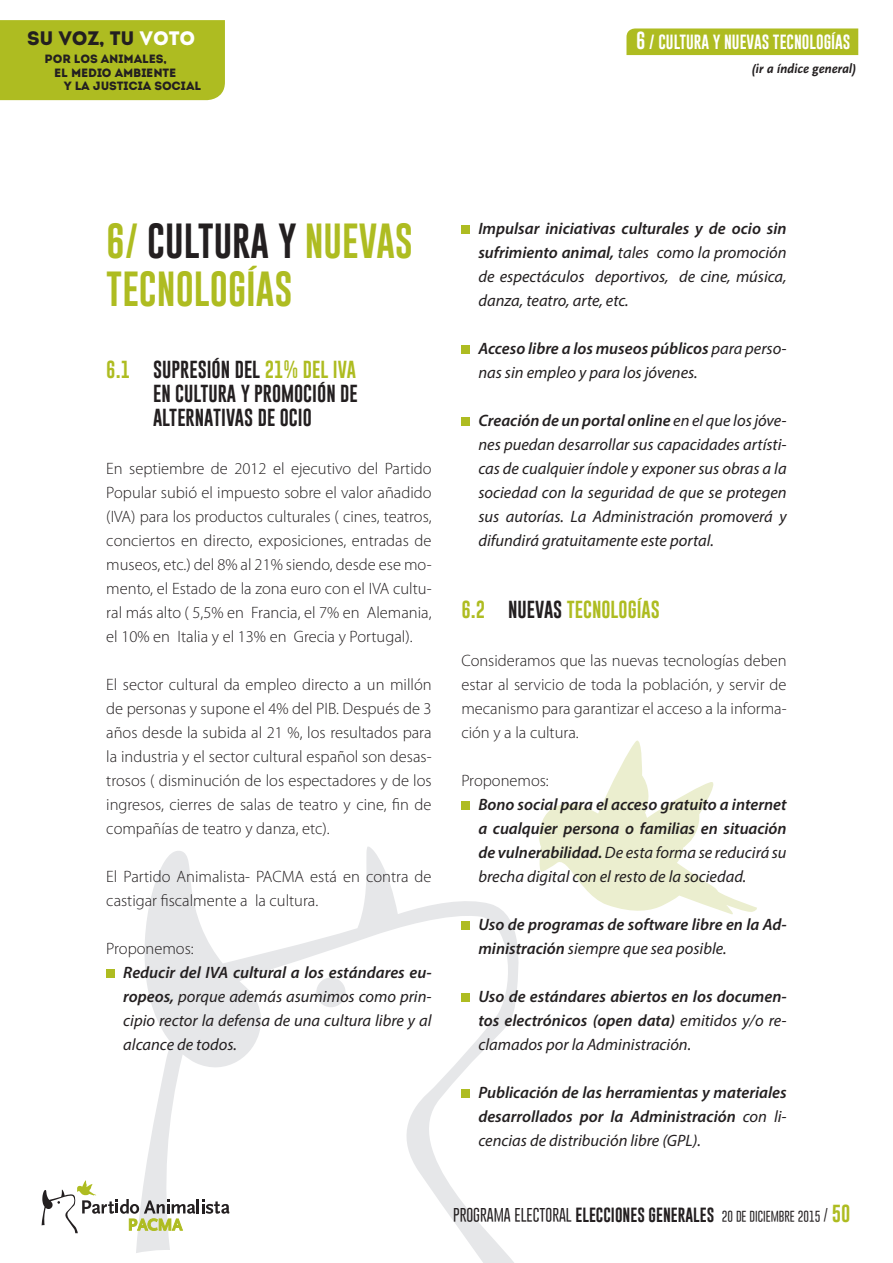
<style>
.page{position:relative;width:893px;height:1263px;background:#fff}
.page>*{position:absolute;margin:0;border:0;box-sizing:border-box;transform-origin:0 0}
.Sangría_francesa{font:36px "Gobold";color:#aebc21}
.t1{font:19.5px "Intro";letter-spacing:-.01em;color:#231f20}
.Sangría_francesa-2{font:18px/24px "Gobold";color:#231f20;text-align:justify}
.Sangría_francesa-3{font:18px "Gobold";color:#aebc21}
.Sangría_francesa-4{font:300 16.5px/24px "Myriad Pro";color:#231f20;text-align:justify}
.Sangría_francesa-5{font:italic 16.5px/24px "Myriad Pro";color:#231f20;text-align:justify}
.Sangría_francesa-6{font:italic 600 16.5px/24px "Myriad Pro";color:#231f20;text-align:justify}
.t2{font:15px "Gobold";color:#231f20}
.t3{font:15px "Gobold";color:#fff}
.t4{font:italic 700 13.5px "Scala Sans";letter-spacing:-.01em;color:#231f20}
.t5{font:12px "Intro";letter-spacing:-.01em;color:#231f20}
.s1{color:#fff}
.s2{font-size:18px}
.s3{color:#231f20}
.s4{color:#aebc21}
.s5{font-weight:600}
.s6{font-weight:400}
.s7{font-weight:300}
.s8{font-weight:300;font-size:12px}
.s9{font-size:18px;color:#aebc21}
</style>
<div class="page">
<div style="left:0;top:20px;width:225px;height:80px;background:#aebc21"></div>
<svg style="left:539px;top:740px;width:218px;height:175px"></svg>
<svg style="left:136px;top:846px;width:412px;height:417px"></svg>
<div style="left:316px;top:977px;width:30px;height:30px;background:#e6e7e9;border-radius:50%"></div>
<svg style="left:42px;top:1180px;width:188px;height:53px"></svg>
<div style="left:106px;top:969px;width:9px;height:9px;background:#aebc21"></div>
<div style="left:461px;top:225px;width:9px;height:9px;background:#aebc21"></div>
<div style="left:461px;top:345px;width:9px;height:9px;background:#aebc21"></div>
<div style="left:461px;top:417px;width:9px;height:9px;background:#aebc21"></div>
<div style="left:461px;top:801px;width:9px;height:9px;background:#aebc21"></div>
<div style="left:461px;top:921px;width:9px;height:9px;background:#aebc21"></div>
<div style="left:461px;top:993px;width:9px;height:9px;background:#aebc21"></div>
<div style="left:461px;top:1089px;width:9px;height:9px;background:#aebc21"></div>
<div style="left:626px;top:28px;width:232px;height:27px;background:#aebc21"></div>
<p class="t1" style="left:27px;top:27px;width:170px">SU VOZ, TU <span class="s1">VOTO</span></p>
<p class="t5" style="left:45px;top:52px;width:124px">POR LOS ANIMALES,</p>
<p class="t5" style="left:54px;top:65px;width:124px">EL MEDIO AMBIENTE</p>
<p class="t5" style="left:64px;top:79px;width:139px">Y LA JUSTICIA SOCIAL</p>
<p class="t3" style="left:636px;top:32px;width:216px"><span class="s2">6</span> / CULTURA Y NUEVAS TECNOLOGÍAS</p>
<p class="t4" style="left:752px;top:61px;width:106px">(ir a índice general)</p>
<p class="Sangría_francesa" style="left:106px;top:218px;width:308px">6/ <span class="s3">CULTURA Y</span> NUEVAS</p>
<p class="Sangría_francesa" style="left:106px;top:266px;width:188px">TECNOLOGÍAS</p>
<p class="Sangría_francesa-3" style="left:106px;top:358px;width:25px">6.1</p>
<p class="Sangría_francesa-2" style="left:153px;top:357px;width:206px">SUPRESIÓN DEL <span class="s4">21% DEL IVA </span>EN CULTURA Y PROMOCIÓN DE ALTERNATIVAS DE OCIO</p>
<p class="Sangría_francesa-4" style="left:106px;top:457px;width:327px">En septiembre de 2012 el ejecutivo del Partido Popular subió el impuesto sobre el valor añadido (IVA) para los productos culturales ( cines, teatros, conciertos en directo, exposiciones, entradas de museos, etc.) del 8% al 21% siendo, desde ese mo&shy;mento, el Estado de la zona euro con el IVA cultu&shy;ral más alto ( 5,5% en Francia, el 7% en Alemania, el 10% en Italia y el 13% en Grecia y Portugal).</p>
<p class="Sangría_francesa-4" style="left:106px;top:673px;width:327px">El sector cultural da empleo directo a un millón de personas y supone el 4% del PIB. Después de 3 años desde la subida al 21 %, los resultados para la industria y el sector cultural español son desas&shy;trosos ( disminución de los espectadores y de los ingresos, cierres de salas de teatro y cine, fin de compañías de teatro y danza, etc).</p>
<p class="Sangría_francesa-4" style="left:106px;top:865px;width:327px">El Partido Animalista- PACMA está en contra de castigar fiscalmente a la cultura.</p>
<p class="Sangría_francesa-4" style="left:106px;top:937px;width:89px">Proponemos:</p>
<p class="Sangría_francesa-5" style="left:123px;top:960px;width:310px"><span class="s5">Reducir del IVA cultural a los estándares eu&shy;ropeos,</span> porque además asumimos como prin&shy;cipio rector la defensa de una cultura libre y al alcance de todos.</p>
<p class="Sangría_francesa-5" style="left:478px;top:216px;width:310px"><span class="s5">Impulsar iniciativas culturales y de ocio sin sufrimiento animal,</span> tales como la promoción de espectáculos deportivos, de cine, música, danza, teatro, arte, etc.</p>
<p class="Sangría_francesa-5" style="left:478px;top:336px;width:310px"><span class="s5">Acceso libre a los museos públicos</span> para perso&shy;nas sin empleo y para los jóvenes.</p>
<p class="Sangría_francesa-5" style="left:478px;top:408px;width:310px"><span class="s5">Creación de un portal online</span> en el que los jóve&shy;nes puedan desarrollar sus capacidades artísti&shy;cas de cualquier índole y exponer sus obras a la sociedad con la seguridad de que se protegen sus autorías. La Administración promoverá y difundirá gratuitamente este portal.</p>
<p class="Sangría_francesa-3" style="left:461px;top:598px;width:25px">6.2</p>
<p class="Sangría_francesa-3" style="left:508px;top:598px;width:153px"><span class="s3">NUEVAS</span> TECNOLOGÍAS</p>
<p class="Sangría_francesa-4" style="left:461px;top:649px;width:327px">Consideramos que las nuevas tecnologías deben estar al servicio de toda la población, y servir de mecanismo para garantizar el acceso a la informa&shy;ción y a la cultura.</p>
<p class="Sangría_francesa-4" style="left:461px;top:769px;width:89px">Proponemos:</p>
<p class="Sangría_francesa-6" style="left:478px;top:792px;width:310px">Bono social para el acceso gratuito a internet a cualquier persona o familias en situación de vulnerabilidad. <span class="s6">De esta forma se reducirá su brecha digital con el resto de la sociedad.</span></p>
<p class="Sangría_francesa-6" style="left:478px;top:912px;width:310px">Uso de programas de software libre en la Ad&shy;ministración <span class="s6">siempre que sea posible.</span></p>
<p class="Sangría_francesa-6" style="left:478px;top:984px;width:310px">Uso de estándares abiertos en los documen&shy;tos electrónicos (open data) <span class="s6">emitidos y/o re&shy;clamados por la Administración.</span></p>
<p class="Sangría_francesa-6" style="left:478px;top:1080px;width:310px">Publicación de las herramientas y materiales desarrollados por la Administración <span class="s6">con li&shy;cencias de distribución libre (GPL).</span></p>
<p class="t2" style="left:453px;top:1205px;width:399px"><span class="s7">PROGRAMA ELECTORAL</span> ELECCIONES GENERALES <span class="s8">20 DE DICIEMBRE 2015</span> <span class="s7">/</span> <span class="s9">50</span></p>
</div>
